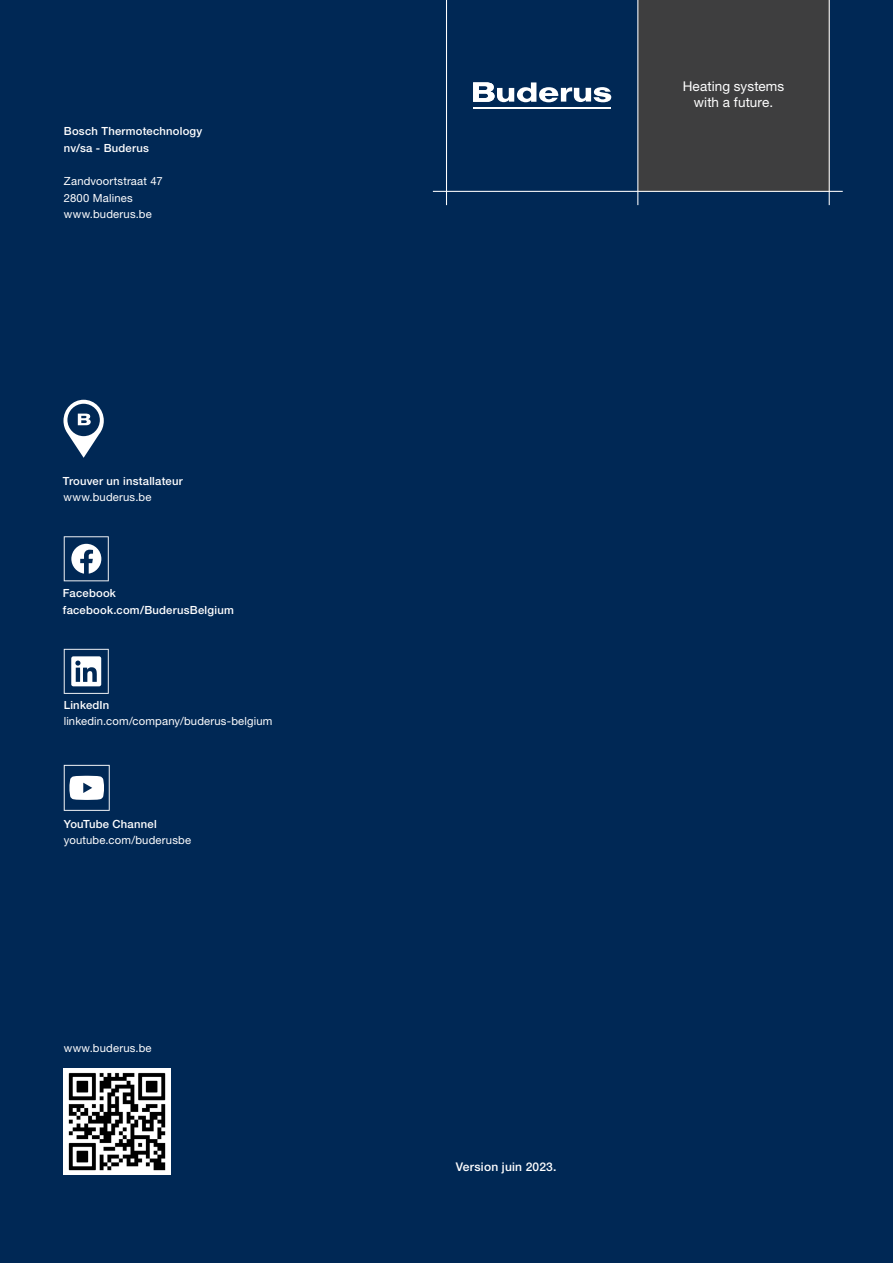
<style>
.page{position:relative;width:893px;height:1263px;background:#002855}
.page>*{position:absolute;margin:0;border:0;box-sizing:border-box;transform-origin:0 0}
.Sender_Buderus_Helve{font:13.5px/16.5px "Helvetica Neue LT Pro";letter-spacing:.01em;color:#fff;text-align:center}
.Disclaimer_Helvetica{font:500 12px "Helvetica Neue LTW1 G";letter-spacing:.015em;color:#fff}
.Address_internationa{font:11.25px "Helvetica Neue LTW1 G";letter-spacing:.015em;color:#fff}
.Address_internationa-2{font:500 11.25px/16.5px "Helvetica Neue LTW1 G";letter-spacing:.02em;color:#fff}
</style>
<div class="page">
<img style="left:64px;top:1068px;width:106px;height:107px">
<svg style="left:63px;top:400px;width:41px;height:58px"></svg>
<svg style="left:64px;top:765px;width:46px;height:46px"></svg>
<svg style="left:64px;top:536px;width:45px;height:45px"></svg>
<svg style="left:64px;top:649px;width:45px;height:45px"></svg>
<hr style="left:473px;top:107px;width:137px;height:2px;background:#fff">
<svg style="left:473px;top:82px;width:138px;height:20px"></svg>
<div style="left:638px;top:0;width:191px;height:191px;background:#3e3e3f"></div>
<hr style="left:446px;top:0;width:1px;height:205px;background:#fff">
<hr style="left:637px;top:0;width:1px;height:205px;background:#fff">
<hr style="left:433px;top:191px;width:410px;height:1px;background:#fff">
<hr style="left:829px;top:0;width:1px;height:205px;background:#fff">
<p class="Address_internationa-2" style="left:64px;top:123px;width:140px">Bosch Thermotechnology nv/sa - Buderus</p>
<p class="Address_internationa" style="left:64px;top:174px;width:100px">Zandvoortstraat 47</p>
<p class="Address_internationa" style="left:64px;top:191px;width:70px">2800 Malines</p>
<p class="Address_internationa" style="left:64px;top:207px;width:89px">www.buderus.be</p>
<p class="Address_internationa-2" style="left:63px;top:472px;width:121px">Trouver un installateur</p>
<p class="Address_internationa" style="left:64px;top:490px;width:89px">www.buderus.be</p>
<p class="Address_internationa-2" style="left:63px;top:585px;width:55px">Facebook</p>
<p class="Address_internationa-2" style="left:63px;top:601px;width:172px">facebook.com/BuderusBelgium</p>
<p class="Address_internationa-2" style="left:64px;top:697px;width:47px">LinkedIn</p>
<p class="Address_internationa" style="left:64px;top:714px;width:210px">linkedin.com/company/buderus-belgium</p>
<p class="Address_internationa-2" style="left:64px;top:815px;width:95px">YouTube Channel</p>
<p class="Address_internationa" style="left:64px;top:833px;width:129px">youtube.com/buderusbe</p>
<p class="Address_internationa" style="left:64px;top:1041px;width:89px">www.buderus.be</p>
<p class="Sender_Buderus_Helve" style="left:683px;top:77px;width:103px">Heating systems with a future.</p>
<p class="Disclaimer_Helvetica" style="left:456px;top:1160px;width:102px">Version juin 2023.</p>
</div>
